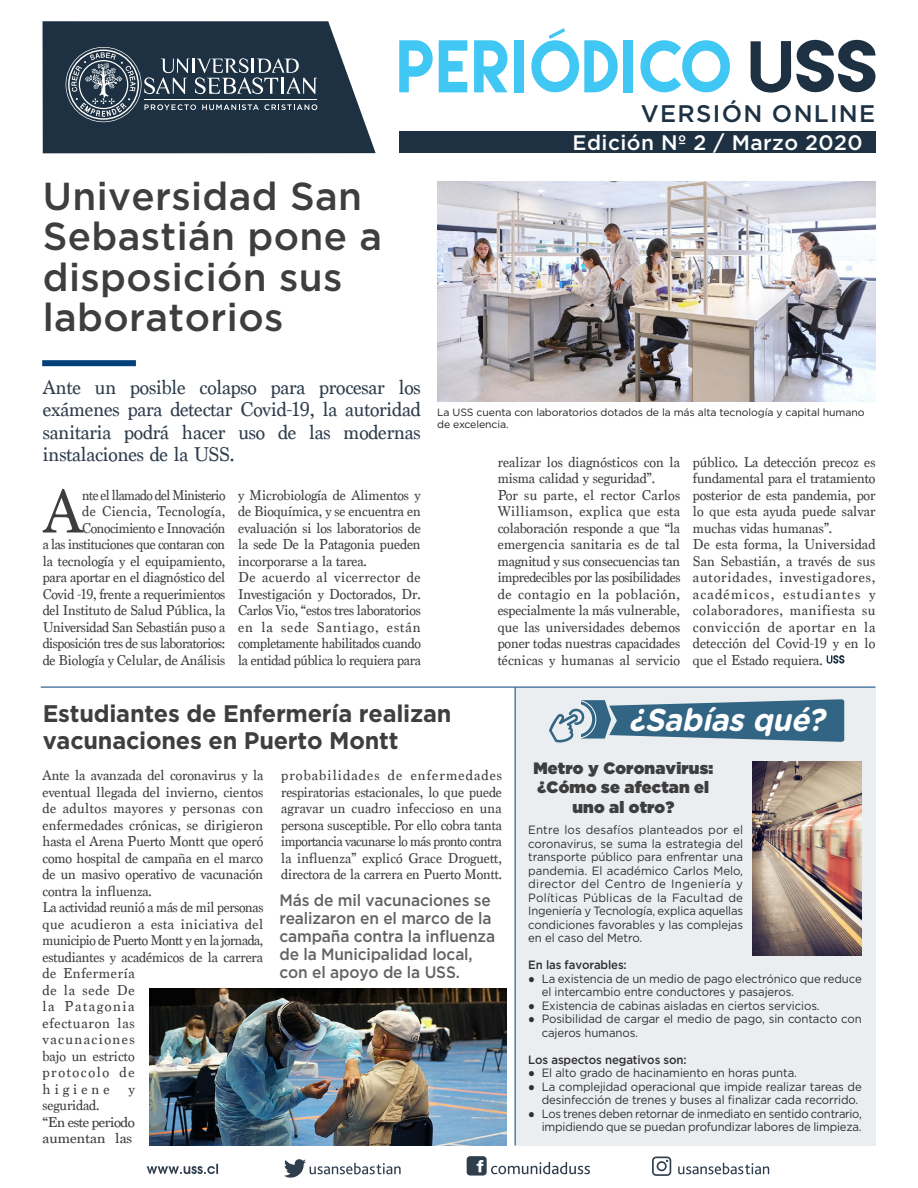
<style>
.page{position:relative;width:918px;height:1188px;background:#fff}
.page>*{position:absolute;margin:0;border:0;box-sizing:border-box;transform-origin:0 0}
.TXT_CENTRAL{font:64.8px "Marion";color:#3e3e3f;scale:.94 1}
.TIT_NEW{font:500 39px/40.5px "Gotham";letter-spacing:.01em;color:#3e3e3f}
.EPIGRAFE_OK{font:italic 700 31.65px "Gotham Rounded";color:#fff;scale:.96 1}
.TITULO_3{font:700 24px/27px "Gotham";letter-spacing:-.01em;color:#3e3e3f}
.t1{font:500 24px "Gotham";letter-spacing:.055em;color:#1d3142}
.BAJADA_OK{font:21px/22.5px "Marion";letter-spacing:-.01em;color:#2f3d4d;text-align:justify;scale:.95 1}
.t2{font:500 21px "Gotham";letter-spacing:.02em;color:#fff}
.destake_2{font:500 16.5px/18px "Gotham";letter-spacing:-.01em;color:#636366;scale:.94 1}
.TITULO_sabias_ke{font:900 16.5px/19.5px "Gotham";letter-spacing:.01em;color:#3e3e3f;text-align:center}
.TXT_CENTRAL-2{font:15px/16.5px "Marion";letter-spacing:-.01em;color:#3e3e3f;text-align:justify;scale:.95 1}
.TXT_CENTRAL-3{font:15px/16.5px "Marion";letter-spacing:-.01em;color:#3e3e3f;text-align:justify;scale:.94 1}
.TXT_CENTRAL-4{font:15px/16.5px "Marion";letter-spacing:-.01em;color:#3e3e3f;text-align:justify;scale:.96 1}
.TXT_CENTRAL-5{font:15px/16.5px "Marion";letter-spacing:-.01em;color:#3e3e3f;text-align:right;scale:.91 1}
.TXT_CENTRAL-6{font:15px/16.5px "Marion";letter-spacing:-.01em;color:#3e3e3f;scale:.93 1}
.TXT_CENTRAL-7{font:15px/16.5px "Marion";letter-spacing:-.035em;color:#3e3e3f}
.TXT_CENTRAL-8{font:15px "Marion";letter-spacing:-.01em;color:#3e3e3f}
.TXT_sabias_ke{font:12px/13.5px "Gotham";letter-spacing:-.01em;color:#312f30;scale:.95 1}
.TXT_sabias_ke-2{font:12px/13.5px "Gotham";letter-spacing:-.01em;color:#312f30;text-align:justify;scale:.96 1}
.TXT_sabias_ke-3{font:12px/13.5px "Gotham";letter-spacing:-.01em;color:#312f30;text-align:right;scale:.94 1}
.TXT_sabias_ke-4{font:500 12px "Gotham";letter-spacing:-.01em;color:#312f30;scale:.95 1}
.LEC_DE_FOTO{font:10.5px/12px "Gotham";letter-spacing:-.01em;color:#231f20}
.s1{font-family:"Arial"}
</style>
<div class="page">
<svg style="left:43px;top:21px;width:333px;height:132px;background:#394b59"></svg>
<svg style="left:751px;top:40px;width:124px;height:53px"></svg>
<svg style="left:399px;top:40px;width:34px;height:52px"></svg>
<svg style="left:439px;top:40px;width:28px;height:52px"></svg>
<svg style="left:474px;top:40px;width:33px;height:52px"></svg>
<div style="left:514px;top:40px;width:10px;height:52px;background:#40c7f4"></div>
<div style="left:623px;top:40px;width:10px;height:52px;background:#40c7f4"></div>
<svg style="left:640px;top:40px;width:90px;height:52px"></svg>
<svg style="left:531px;top:28px;width:87px;height:64px"></svg>
<svg style="left:66px;top:47px;width:251px;height:75px;background:#425361"></svg>
<div style="left:399px;top:132px;width:476px;height:21px;background:#1d3142"></div>
<div style="left:42px;top:360px;width:94px;height:6px;background:#01407a"></div>
<div style="left:515px;top:687px;width:360px;height:459px;background:#ebeef1"></div>
<hr style="left:41px;top:687px;width:834px;height:1px;background:#01407a">
<svg style="left:549px;top:699px;width:295px;height:44px"></svg>
<hr style="left:515px;top:687px;width:1px;height:459px;background:#01407a">
<svg style="left:284px;top:1159px;width:117px;height:19px"></svg>
<svg style="left:467px;top:1156px;width:123px;height:20px"></svg>
<svg style="left:147px;top:1164px;width:71px;height:10px"></svg>
<svg style="left:678px;top:1163px;width:91px;height:11px"></svg>
<svg style="left:652px;top:1157px;width:19px;height:19px"></svg>
<img style="left:437px;top:182px;width:438px;height:219px">
<svg style="left:827px;top:655px;width:17px;height:9px"></svg>
<img style="left:149px;top:988px;width:357px;height:158px">
<img style="left:753px;top:762px;width:109px;height:194px">
<p class="t1" style="left:641px;top:100px;width:236px">VERSIÓN ONLINE</p>
<p class="TIT_NEW" style="left:43px;top:175px;width:341px">Universidad San<br>Sebastián pone a disposición sus laboratorios</p>
<p class="t2" style="left:573px;top:131px;width:292px">Edición Nº 2 / Marzo 2020</p>
<p class="BAJADA_OK" style="left:43px;top:376px;width:399px">Ante un posible colapso para procesar los exámenes para detectar Covid-19, la autoridad sanitaria podrá hacer uso de las modernas instalaciones de la USS.</p>
<p class="TXT_CENTRAL" style="left:43px;top:473px;width:44px">A</p>
<p class="TXT_CENTRAL-5" style="left:43px;top:487px;width:202px">nte el llamado del Ministerio<br>de Ciencia, Tecnología,<br>Conocimiento e Innovación<br>a las instituciones que contaran con la tecnología y el equipamiento, para aportar en el diagnóstico del<br>Covid -19, frente a requerimientos del Instituto de Salud Pública, la<br>Universidad San Sebastián puso a disposición tres de sus laboratorios: de Biología y Celular, de Análisis</p>
<p class="TXT_CENTRAL-3" style="left:238px;top:487px;width:196px">y Microbiología de Alimentos y de Bioquímica, y se encuentra en evaluación si los laboratorios de la sede De la Patagonia pueden incorporarse a la tarea.</p>
<p class="TXT_CENTRAL-4" style="left:238px;top:569px;width:192px">De acuerdo al vicerrector de Investigación y Doctorados, Dr.<br>Carlos Vio, “estos tres laboratorios en la sede Santiago, están completamente habilitados cuando la entidad pública lo requiera para</p>
<p class="LEC_DE_FOTO" style="left:437px;top:406px;width:429px">La USS cuenta con laboratorios dotados de la más alta tecnología y capital humano de excelencia.</p>
<p class="TXT_CENTRAL-2" style="left:498px;top:454px;width:193px">realizar los diagnósticos con la misma calidad y seguridad”.</p>
<p class="TXT_CENTRAL-2" style="left:498px;top:487px;width:194px">Por su parte, el rector Carlos Williamson, explica que esta colaboración responde a que “la emergencia sanitaria es de tal magnitud y sus consecuencias tan impredecibles por las posibilidades de contagio en la población, especialmente la más vulnerable, que las universidades debemos poner todas nuestras capacidades técnicas y humanas al servicio</p>
<p class="TXT_CENTRAL-3" style="left:693px;top:454px;width:196px">público. La detección precoz es fundamental para el tratamiento posterior de esta pandemia, por lo que esta ayuda puede salvar muchas vidas humanas”.</p>
<p class="TXT_CENTRAL-2" style="left:693px;top:536px;width:194px">De esta forma, la Universidad San Sebastián, a través de sus autoridades, investigadores, académicos, estudiantes y colaboradores, manifiesta su convicción de aportar en la detección del Covid-19 y en lo que el Estado requiera.</p>
<p class="TITULO_3" style="left:43px;top:700px;width:410px">Estudiantes de Enfermería realizan vacunaciones en Puerto Montt</p>
<p class="TXT_CENTRAL-3" style="left:43px;top:767px;width:236px">Ante la avanzada del coronavirus y la eventual llegada del invierno, cientos de adultos mayores y personas con enfermedades crónicas, se dirigieron hasta el Arena Puerto Montt que operó como hospital de campaña en el marco de un masivo operativo de vacunación contra la influenza.</p>
<p class="TXT_CENTRAL-6" style="left:43px;top:899px;width:239px">La actividad reunió a más de mil personas que acudieron a esta iniciativa del municipio de Puerto Montt y en la jornada, estudiantes y académicos de la carrera de Enfermería<br>de la sede De<br>la Patagonia<br>efectuaron las<br>vacunaciones<br>bajo un estricto<br>protocolo de<br>higiene</p>
<p class="TXT_CENTRAL-8" style="left:128px;top:1080px;width:8px">y</p>
<p class="TXT_CENTRAL-3" style="left:43px;top:1097px;width:62px">seguridad.</p>
<p class="TXT_CENTRAL-7" style="left:43px;top:1114px;width:94px">“En este periodo aumentan las</p>
<p class="TXT_CENTRAL-4" style="left:281px;top:767px;width:232px">probabilidades de enfermedades respiratorias estacionales, lo que puede agravar un cuadro infeccioso en una persona susceptible. Por ello cobra tanta importancia vacunarse lo más pronto contra la influenza” explicó Grace Droguett, directora de la carrera en Puerto Montt.</p>
<p class="destake_2" style="left:280px;top:891px;width:231px">Más de mil vacunaciones se realizaron en el marco de la campaña contra la influenza de la Municipalidad local, con el apoyo de la USS.</p>
<p class="EPIGRAFE_OK" style="left:629px;top:696px;width:215px">¿Sabíasqué?</p>
<p class="TITULO_sabias_ke" style="left:533px;top:758px;width:181px">Metro y Coronavirus: ¿Cómo se afectan el uno al otro?</p>
<p class="TXT_sabias_ke-2" style="left:528px;top:823px;width:225px">Entre los desafíos planteados por el coronavirus, se suma la estrategia del transporte público para enfrentar una pandemia. El académico Carlos Melo, director del Centro de Ingeniería y Políticas Públicas de la Facultad de Ingeniería y Tecnología, explica aquellas condiciones favorables y las complejas en el caso del Metro.</p>
<p class="TXT_sabias_ke-4" style="left:528px;top:958px;width:105px">En las favorables:</p>
<p class="TXT_sabias_ke" style="left:542px;top:972px;width:338px;text-indent:-14px"><span class="s1">●</span> La existencia de un medio de pago electrónico que reduce el intercambio entre conductores y pasajeros.</p>
<p class="TXT_sabias_ke" style="left:528px;top:999px;width:308px"><span class="s1">●</span> Existencia de cabinas aisladas en ciertos servicios.</p>
<p class="TXT_sabias_ke" style="left:542px;top:1012px;width:338px;text-indent:-14px"><span class="s1">●</span> Posibilidad de cargar el medio de pago, sin contacto con cajeros humanos.</p>
<p class="TXT_sabias_ke-4" style="left:528px;top:1053px;width:168px">Los aspectos negativos son:</p>
<p class="TXT_sabias_ke" style="left:528px;top:1066px;width:284px"><span class="s1">●</span> El alto grado de hacinamiento en horas punta.</p>
<p class="TXT_sabias_ke" style="left:528px;top:1080px;width:353px;text-align:right"><span class="s1">●</span> La complejidad operacional que impide realizar tareas de desinfección de trenes y buses al finalizar cada recorrido.</p>
<p class="TXT_sabias_ke-3" style="left:528px;top:1107px;width:356px"><span class="s1">●</span> Los trenes deben retornar de inmediato en sentido contrario, impidiendo que se puedan profundizar labores de limpieza.</p>
</div>
